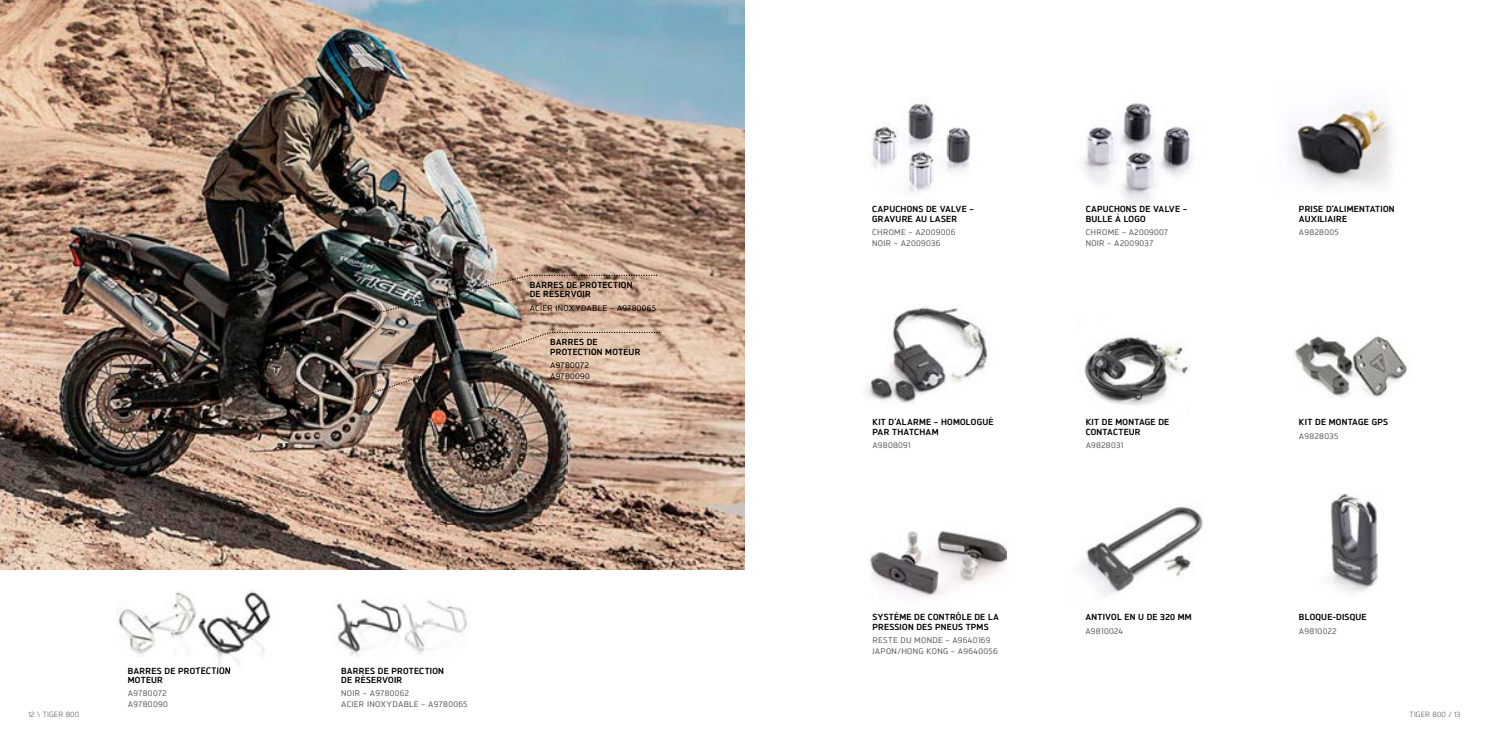
<style>
.page{position:relative;width:1489px;height:745px;background:#fff}
.page>*{position:absolute;margin:0;border:0;box-sizing:border-box;transform-origin:0 0}
.t1{font:700 8.75px/9.4px "Triumph Brokman";letter-spacing:.025em;color:#000}
.t2{font:500 8.12px/10.6px "Triumph Brokman";letter-spacing:.04em;color:#565655}
.t3{font:500 8.12px/10.6px "Triumph Brokman";letter-spacing:.035em;color:#000}
.t4{font:7.5px "Triumph Brokman";letter-spacing:.01em;color:#565655}
</style>
<div class="page">
<img style="left:871px;top:122px;width:20px;height:47px">
<img style="left:908px;top:98px;width:63px;height:74px">
<img style="left:891px;top:113px;width:57px;height:80px">
<img style="left:1083px;top:127px;width:23px;height:57px">
<img style="left:1125px;top:103px;width:69px;height:74px">
<img style="left:1106px;top:110px;width:65px;height:97px">
<img style="left:1289px;top:104px;width:103px;height:82px">
<img style="left:864px;top:307px;width:124px;height:96px">
<img style="left:1080px;top:337px;width:109px;height:69px">
<img style="left:1292px;top:335px;width:118px;height:63px">
<img style="left:870px;top:531px;width:136px;height:68px">
<img style="left:1081px;top:506px;width:123px;height:90px">
<img style="left:1331px;top:493px;width:47px;height:100px">
<img style="left:0;top:0;width:744px;height:569px">
<img style="left:354px;top:331px;width:306px;height:68px">
<img style="left:381px;top:274px;width:276px;height:38px">
<img style="left:117px;top:589px;width:79px;height:67px">
<img style="left:198px;top:591px;width:73px;height:75px">
<img style="left:198px;top:667px;width:33px;height:3px">
<img style="left:336px;top:599px;width:132px;height:58px">
<img style="left:399px;top:599px;width:5px;height:58px">
<p class="t1" style="left:529px;top:279px;width:104px">BARRES DE PROTECTION<br>DE RÉSERVOIR</p>
<p class="t3" style="left:529px;top:302px;width:128px">ACIER INOXYDABLE – A9780065</p>
<p class="t1" style="left:550px;top:337px;width:92px">BARRES DE<br>PROTECTION MOTEUR</p>
<p class="t3" style="left:550px;top:359px;width:41px">A9780072<br>A9780090</p>
<p class="t1" style="left:128px;top:664px;width:104px">BARRES DE PROTECTION<br>MOTEUR</p>
<p class="t2" style="left:128px;top:687px;width:41px">A9780072<br>A9780090</p>
<p class="t1" style="left:341px;top:664px;width:104px">BARRES DE PROTECTION<br>DE RÉSERVOIR</p>
<p class="t2" style="left:341px;top:687px;width:128px">NOIR – A9780062<br>ACIER INOXYDABLE – A9780065</p>
<p class="t1" style="left:872px;top:204px;width:103px">CAPUCHONS DE VALVE –<br>GRAVURE AU LASER</p>
<p class="t2" style="left:872px;top:226px;width:85px">CHROME – A2009006<br>NOIR – A2009036</p>
<p class="t1" style="left:1085px;top:204px;width:103px">CAPUCHONS DE VALVE –<br>BULLE À LOGO</p>
<p class="t2" style="left:1085px;top:226px;width:84px">CHROME – A2009007<br>NOIR – A2009037</p>
<p class="t1" style="left:1298px;top:204px;width:97px">PRISE D’ALIMENTATION<br>AUXILIAIRE</p>
<p class="t2" style="left:1298px;top:226px;width:41px">A9828005</p>
<p class="t1" style="left:872px;top:416px;width:123px">KIT D’ALARME – HOMOLOGUÉ<br>PAR THATCHAM</p>
<p class="t2" style="left:872px;top:439px;width:40px">A9808091</p>
<p class="t1" style="left:1085px;top:416px;width:85px">KIT DE MONTAGE DE<br>CONTACTEUR</p>
<p class="t2" style="left:1085px;top:439px;width:39px">A9828031</p>
<p class="t1" style="left:1298px;top:416px;width:91px">KIT DE MONTAGE GPS</p>
<p class="t2" style="left:1298px;top:430px;width:41px">A9828035</p>
<p class="t1" style="left:872px;top:611px;width:128px">SYSTÈME DE CONTRÔLE DE LA<br>PRESSION DES PNEUS TPMS</p>
<p class="t2" style="left:872px;top:634px;width:127px">RESTE DU MONDE – A9640169<br>JAPON/HONG KONG – A9640056</p>
<p class="t1" style="left:1085px;top:611px;width:108px">ANTIVOL EN U DE 320 MM</p>
<p class="t2" style="left:1085px;top:624px;width:39px">A9810024</p>
<p class="t1" style="left:1298px;top:611px;width:69px">BLOQUE-DISQUE</p>
<p class="t2" style="left:1298px;top:624px;width:39px">A9810022</p>
<p class="t4" style="left:28px;top:708px;width:52px">12 \ TIGER 800</p>
<p class="t4" style="left:1409px;top:708px;width:52px">TIGER 800 / 13</p>
</div>
